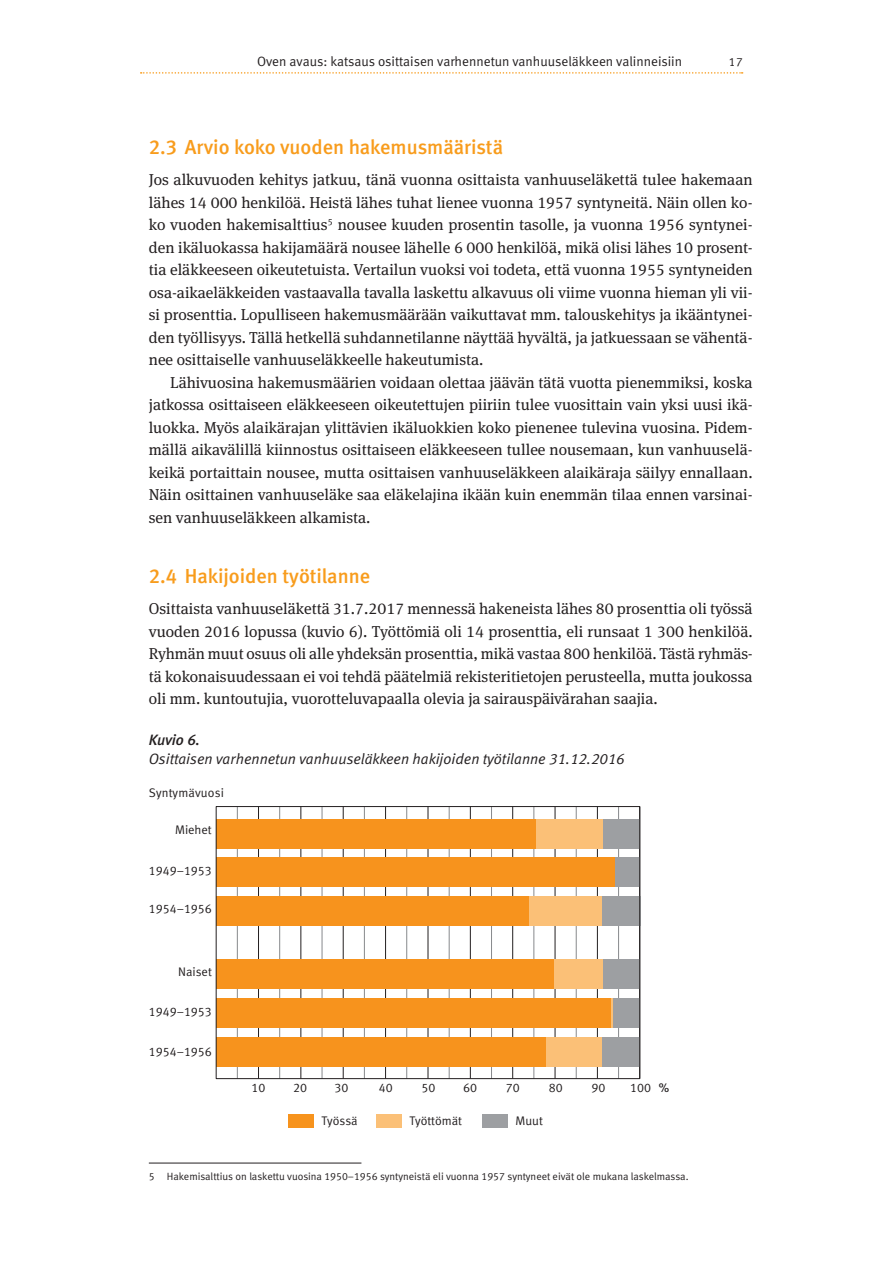
<style>
.page{position:relative;width:893px;height:1263px;background:#fff}
.page>*{position:absolute;margin:0;border:0;box-sizing:border-box;transform-origin:0 0}
._2_Väliotsikko{font:20.25px "Meta Medium LF";color:#f89c1c}
.Leipä_suomi{font:15.75px/22.5px "Meta Serif Pro";color:#231f20;text-align:justify}
.Leipä_suomi_sisennet{font:15.75px/22.5px "Meta Serif Pro";color:#231f20;text-align:justify}
.Taulukon_ja_kuvion_o{font:italic 15px "Meta Normal LF";color:#231f20}
.Taulukon_numero{font:italic 15px "Meta Medium LF";letter-spacing:-.005em;color:#231f20}
.t1{font:13.5px "Meta Normal LF";color:#231f20}
.t2{font:12.45px "Meta Normal LF";color:#231f20}
.t3{font:12.45px "Meta Normal LF Caps";color:#231f20}
.t4{font:12px "Meta Normal LF";color:#231f20}
.Ylätunniste_vasen{font:10.5px "Meta Normal LF";color:#231f20}
.s1{font-family:"Meta Medium LF"}
</style>
<div class="page">
<svg style="left:141px;top:72px;width:602px;height:2px"></svg>
<hr style="left:149px;top:1163px;width:212px;height:1px;background:#231f20">
<div style="left:376px;top:1114px;width:25px;height:14px;background:#fbc077"></div>
<div style="left:288px;top:1114px;width:25px;height:14px;background:#f7931d"></div>
<div style="left:482px;top:1114px;width:25px;height:14px;background:#9d9fa2"></div>
<hr style="left:237px;top:806px;width:1px;height:272px;background:#87898c">
<hr style="left:279px;top:806px;width:1px;height:272px;background:#87898c">
<hr style="left:322px;top:806px;width:1px;height:272px;background:#87898c">
<hr style="left:364px;top:806px;width:1px;height:272px;background:#87898c">
<hr style="left:406px;top:806px;width:1px;height:272px;background:#87898c">
<hr style="left:449px;top:806px;width:1px;height:272px;background:#87898c">
<hr style="left:491px;top:806px;width:1px;height:272px;background:#87898c">
<hr style="left:534px;top:806px;width:1px;height:272px;background:#87898c">
<hr style="left:576px;top:806px;width:1px;height:272px;background:#87898c">
<hr style="left:618px;top:806px;width:1px;height:272px;background:#87898c">
<hr style="left:258px;top:806px;width:1px;height:272px;background:#231f20">
<hr style="left:301px;top:806px;width:1px;height:272px;background:#231f20">
<hr style="left:343px;top:806px;width:1px;height:272px;background:#231f20">
<hr style="left:385px;top:806px;width:1px;height:272px;background:#231f20">
<hr style="left:428px;top:806px;width:1px;height:272px;background:#231f20">
<hr style="left:470px;top:806px;width:1px;height:272px;background:#231f20">
<hr style="left:512px;top:806px;width:1px;height:272px;background:#231f20">
<hr style="left:555px;top:806px;width:1px;height:272px;background:#231f20">
<hr style="left:597px;top:806px;width:1px;height:272px;background:#231f20">
<div style="left:216px;top:818px;width:320px;height:30px;background:#f7931d"></div>
<div style="left:536px;top:818px;width:67px;height:30px;background:#fbc077"></div>
<div style="left:603px;top:818px;width:37px;height:30px;background:#9d9fa2"></div>
<div style="left:216px;top:857px;width:399px;height:30px;background:#f7931d"></div>
<div style="left:615px;top:857px;width:25px;height:30px;background:#9d9fa2"></div>
<div style="left:216px;top:896px;width:313px;height:30px;background:#f7931d"></div>
<div style="left:529px;top:896px;width:73px;height:30px;background:#fbc077"></div>
<div style="left:602px;top:896px;width:38px;height:30px;background:#9d9fa2"></div>
<div style="left:216px;top:959px;width:338px;height:30px;background:#f7931d"></div>
<div style="left:554px;top:959px;width:50px;height:30px;background:#fbc077"></div>
<div style="left:604px;top:959px;width:36px;height:30px;background:#9d9fa2"></div>
<div style="left:216px;top:998px;width:395px;height:30px;background:#f7931d"></div>
<hr style="left:611px;top:998px;width:2px;height:30px;background:#fbc077">
<div style="left:613px;top:998px;width:27px;height:30px;background:#9d9fa2"></div>
<div style="left:216px;top:1037px;width:330px;height:29px;background:#f7931d"></div>
<div style="left:546px;top:1037px;width:56px;height:29px;background:#fbc077"></div>
<div style="left:602px;top:1037px;width:38px;height:29px;background:#9d9fa2"></div>
<div style="left:216px;top:806px;width:424px;height:273px;border:1px solid #231f20"></div>
<p class="t1" style="left:257px;top:53px;width:427px">Oven avaus: katsaus osittaisen varhennetun vanhuuseläkkeen valinneisiin</p>
<p class="t4" style="left:729px;top:55px;width:15px">17</p>
<p class="_2_Väliotsikko" style="left:149px;top:135px;width:356px">2.3 Arvio koko vuoden hakemusmääristä</p>
<p class="Leipä_suomi" style="left:149px;top:168px;width:605px">Jos alkuvuoden kehitys jatkuu, tänä vuonna osittaista vanhuuseläkettä tulee hakemaan lähes 14 000 henkilöä. Heistä lähes tuhat lienee vuonna 1957 syntyneitä. Näin ollen ko&shy;ko vuoden hakemisalttius<sup>5</sup> nousee kuuden prosentin tasolle, ja vuonna 1956 syntynei&shy;den ikäluokassa hakijamäärä nousee lähelle 6 000 henkilöä, mikä olisi lähes 10 prosent&shy;tia eläkkeeseen oikeutetuista. Vertailun vuoksi voi todeta, että vuonna 1955 syntyneiden osa-aikaeläkkeiden vastaavalla tavalla laskettu alkavuus oli viime vuonna hieman yli vii&shy;si prosenttia. Lopulliseen hakemusmäärään vaikuttavat mm. talouskehitys ja ikääntynei&shy;den työllisyys. Tällä hetkellä suhdannetilanne näyttää hyvältä, ja jatkuessaan se vähentä&shy;nee osittaiselle vanhuuseläkkeelle hakeutumista.</p>
<p class="Leipä_suomi_sisennet" style="left:149px;top:370px;width:605px;text-indent:21px">Lähivuosina hakemusmäärien voidaan olettaa jäävän tätä vuotta pienemmiksi, koska jatkossa osittaiseen eläkkeeseen oikeutettujen piiriin tulee vuosittain vain yksi uusi ikä&shy;luokka. Myös alaikärajan ylittävien ikäluokkien koko pienenee tulevina vuosina. Pidem&shy;mällä aikavälillä kiinnostus osittaiseen eläkkeeseen tullee nousemaan, kun vanhuuselä&shy;keikä portaittain nousee, mutta osittaisen vanhuuseläkkeen alaikäraja säilyy ennallaan.<br>Näin osittainen vanhuuseläke saa eläkelajina ikään kuin enemmän tilaa ennen varsinai&shy;sen vanhuuseläkkeen alkamista.</p>
<p class="_2_Väliotsikko" style="left:149px;top:564px;width:223px">2.4 Hakijoiden työtilanne</p>
<p class="Leipä_suomi" style="left:149px;top:597px;width:605px">Osittaista vanhuuseläkettä 31.7.2017 mennessä hakeneista lähes 80 prosenttia oli työssä vuoden 2016 lopussa (kuvio 6). Työttömiä oli 14 prosenttia, eli runsaat 1 300 henkilöä.<br>Ryhmän muut osuus oli alle yhdeksän prosenttia, mikä vastaa 800 henkilöä. Tästä ryhmäs&shy;tä kokonaisuudessaan ei voi tehdä päätelmiä rekisteritietojen perusteella, mutta joukossa oli mm. kuntoutujia, vuorotteluvapaalla olevia ja sairauspäivärahan saajia.</p>
<p class="Taulukon_numero" style="left:149px;top:730px;width:53px">Kuvio 6.</p>
<p class="Taulukon_ja_kuvion_o" style="left:149px;top:750px;width:477px">Osittaisen varhennetun vanhuuseläkkeen hakijoiden työtilanne 31.12.2016</p>
<p class="t2" style="left:149px;top:785px;width:77px">Syntymävuosi</p>
<p class="t2" style="left:175px;top:822px;width:38px">Miehet</p>
<p class="t2" style="left:149px;top:863px;width:64px">1949–1953</p>
<p class="t2" style="left:149px;top:902px;width:65px">1954–1956</p>
<p class="t2" style="left:178px;top:965px;width:35px">Naiset</p>
<p class="t2" style="left:149px;top:1005px;width:65px">1949–1953</p>
<p class="t2" style="left:149px;top:1044px;width:65px">1954–1956</p>
<p class="t3" style="left:252px;top:1080px;width:15px">10</p>
<p class="t3" style="left:293px;top:1080px;width:15px">20</p>
<p class="t3" style="left:334px;top:1080px;width:15px">30</p>
<p class="t3" style="left:379px;top:1080px;width:15px">40</p>
<p class="t3" style="left:422px;top:1080px;width:15px">50</p>
<p class="t3" style="left:463px;top:1080px;width:15px">60</p>
<p class="t3" style="left:506px;top:1080px;width:15px">70</p>
<p class="t3" style="left:549px;top:1080px;width:15px">80</p>
<p class="t3" style="left:592px;top:1080px;width:15px">90</p>
<p class="t3" style="left:630px;top:1080px;width:41px">100 <span class="s1">%</span></p>
<p class="t2" style="left:322px;top:1114px;width:38px">Työssä</p>
<p class="t2" style="left:409px;top:1114px;width:54px">Työttömät</p>
<p class="t2" style="left:515px;top:1114px;width:29px">Muut</p>
<p class="Ylätunniste_vasen" style="left:149px;top:1170px;width:541px">5 Hakemisalttius on laskettu vuosina 1950–1956 syntyneistä eli vuonna 1957 syntyneet eivät ole mukana laskelmassa.</p>
</div>
